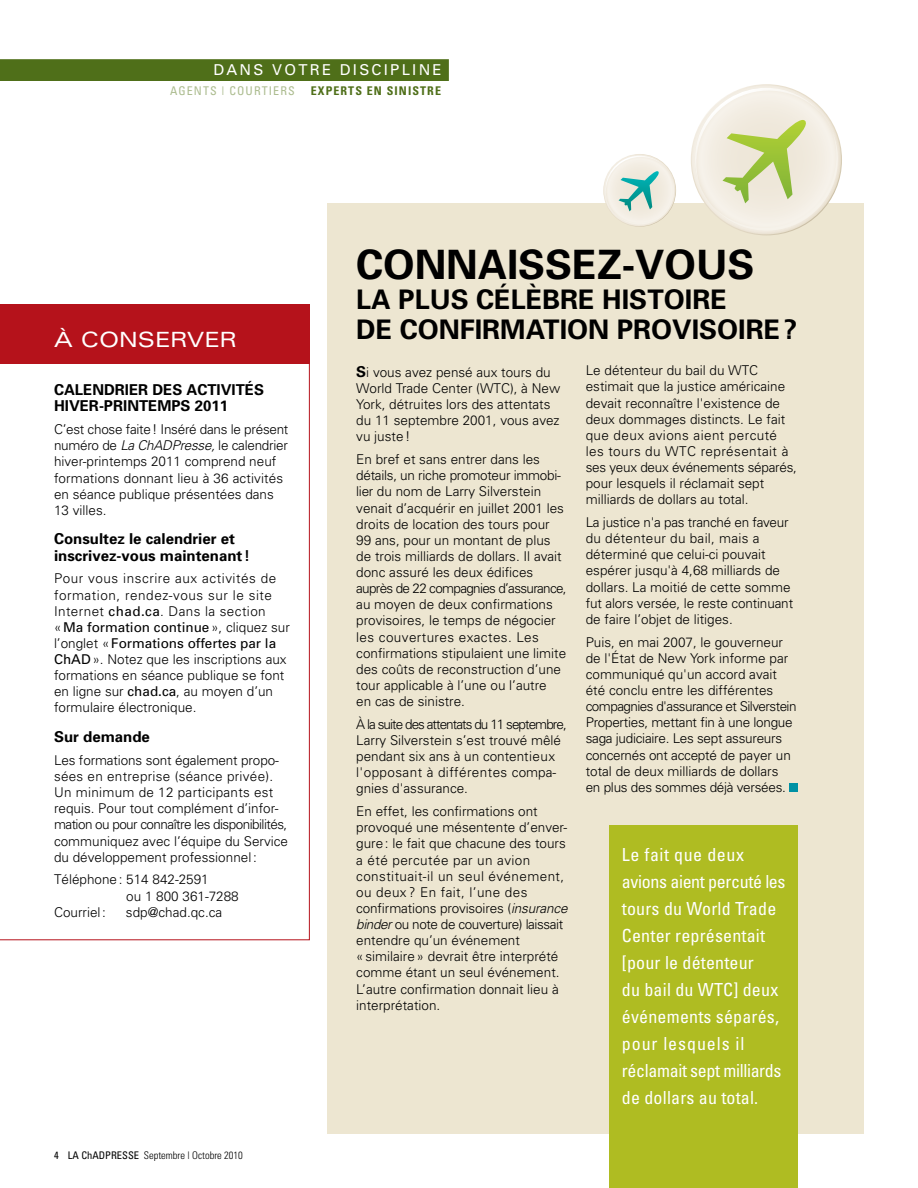
<style>
.page{position:relative;width:918px;height:1188px;background:#fff}
.page>*{position:absolute;margin:0;border:0;box-sizing:border-box;transform-origin:0 0}
.t1{font:700 40.5px "Univers";color:#000}
.t2{font:700 27px "Univers";color:#000}
.t3{font:expanded 21px "Univers";color:#fff}
.t4{font:condensed 18px/27px "Univers";letter-spacing:.01em;color:#fff}
.t5{font:700 15px/16.5px "Univers";color:#000}
.t6{font:15px "Univers";letter-spacing:.15em;color:#fff}
.t7{font:300 13.5px/16px "Univers";color:#000}
.t8{font:300 13.5px/16px "Univers";letter-spacing:-.02em;color:#000}
.t9{font:700 condensed 12px "Univers";letter-spacing:.09em;color:#4f6f19}
.t10{font:condensed 12px "Univers";letter-spacing:.09em;color:#acbc8f}
.t11{font:300 condensed 10.5px "Univers";color:#000}
.s1{font-style:italic}
.s2{font-weight:400}
.s3{font-weight:700;font-size:15px}
</style>
<div class="page">
<div style="left:0;top:59px;width:449px;height:22px;background:#4f6f19"></div>
<div style="left:327px;top:203px;width:537px;height:931px;background:#ede6d1"></div>
<div style="left:789px;top:784px;width:8px;height:8px;background:#0091a4"></div>
<div style="left:609px;top:825px;width:189px;height:363px;background:#afbc22"></div>
<svg style="left:0;top:304px;width:310px;height:636px"></svg>
<svg style="left:603px;top:154px;width:73px;height:73px"></svg>
<svg style="left:691px;top:84px;width:151px;height:152px"></svg>
<p class="t6" style="left:213px;top:61px;width:230px">DANS VOTRE DISCIPLIN E</p>
<p class="t10" style="left:170px;top:83px;width:126px">AGENTS | COURTIERS</p>
<p class="t9" style="left:311px;top:83px;width:132px">EXPERTS EN SINISTRE</p>
<h3 class="t3" style="left:54px;top:328px;width:184px">À CONSERVER</h3>
<p class="t5" style="left:54px;top:381px;width:212px">CALENDRIER DES ACTIVITÉS<br>HIVER-PRINTEMPS 2011</p>
<p class="t7" style="left:54px;top:421px;width:236px">C’est chose faite! Inséré dans le présent numéro de <span class="s1">La ChADPresse,</span> le calendrier hiver-printemps 2011 comprend neuf formations donnant lieu à 36 activités en séance publique présentées dans 13 villes.</p>
<p class="t5" style="left:54px;top:530px;width:198px">Consultez le calendrier et inscrivez-vous maintenant!</p>
<p class="t7" style="left:54px;top:570px;width:237px">Pour vous inscrire aux activités de formation, rendez-vous sur le site Internet <span class="s2">chad.ca</span>. Dans la section «<span class="s2">Ma formation continue</span>», cliquez sur l’onglet «<span class="s2">Formations offertes par la ChAD</span> ». Notez que les inscriptions aux formations en séance publique se font en ligne sur <span class="s2">chad.ca</span>, au moyen d’un formulaire électronique.</p>
<p class="t5" style="left:54px;top:728px;width:97px">Sur demande</p>
<p class="t7" style="left:54px;top:752px;width:236px">Les formations sont également propo&shy;sées en entreprise (séance privée).<br>Un minimum de 12 participants est requis. Pour tout complément d’infor&shy;mation ou pour connaître les disponibilités, communiquez avec l’équipe du Service du développement professionnel:</p>
<p class="t7" style="left:54px;top:871px;width:156px">Téléphone: 514 842-2591</p>
<p class="t7" style="left:126px;top:887px;width:114px">ou 1 800 361-7288</p>
<p class="t7" style="left:54px;top:904px;width:53px">Courriel:</p>
<p class="t7" style="left:126px;top:904px;width:98px">sdp@chad.qc.ca</p>
<p class="t11" style="left:54px;top:1149px;width:190px"><span class="s2">4 LA ChADPRESSE</span> Septembre | Octobre 2010</p>
<h1 class="t1" style="left:356px;top:239px;width:55px">Connaisse</h1>
<h1 class="t1" style="left:597px;top:239px;width:69px">z-vous</h1>
<h2 class="t2" style="left:356px;top:282px;width:60px">la plus</h2>
<h2 class="t2" style="left:476px;top:282px;width:18px">célèbre</h2>
<h2 class="t2" style="left:602px;top:282px;width:36px">histoire</h2>
<h2 class="t2" style="left:356px;top:312px;width:62px">de confirmation</h2>
<h2 class="t2" style="left:617px;top:312px;width:16px">provisoire</h2>
<h2 class="t2" style="left:784px;top:312px;width:15px">?</h2>
<p class="t7" style="left:356px;top:364px;width:206px"><span class="s3">S</span>i vous avez pensé aux tours du<br>World Trade Center (WTC), à New<br>York, détruites lors des attentats du 11 septembre 2001, vous avez vu juste!</p>
<p class="t7" style="left:356px;top:451px;width:212px">En bref et sans entrer dans les détails, un riche promoteur immobi&shy;lier du nom de Larry Silverstein venait d’acquérir en juillet 2001 les droits de location des tours pour<br>99 ans, pour un montant de plus de trois milliards de dollars. Il avait donc assuré les deux édifices auprès de 22 compagnies d’assurance, au moyen de deux confirmations provisoires, le temps de négocier les couvertures exactes. Les confirmations stipulaient une limite des coûts de reconstruction d’une tour applicable à l’une ou l’autre<br>en cas de sinistre.</p>
<p class="t7" style="left:356px;top:716px;width:212px">À la suite des attentats du 11 septembre,<br>Larry Silverstein s’est trouvé mêlé pendant six ans à un contentieux l'opposant à différentes compa&shy;gnies d'assurance.</p>
<p class="t7" style="left:356px;top:803px;width:213px">En effet, les confirmations ont provoqué une mésentente d’enver&shy;gure: le fait que chacune des tours a été percutée par un avion constituait-il un seul événement, ou deux ? En fait, l’une des confirmations provisoires (<span class="s1">insurance binder</span> ou note de couverture) laissait entendre qu’un événement «similaire» devrait être interprété comme étant un seul événement.<br>L’autre confirmation donnait lieu à interprétation.</p>
<p class="t7" style="left:586px;top:362px;width:213px">Le détenteur du bail du WTC estimait que la justice américaine devait reconnaître l'existence de deux dommages distincts. Le fait que deux avions aient percuté les tours du WTC représentait à ses yeux deux événements séparés, pour lesquels il réclamait sept milliards de dollars au total.</p>
<p class="t7" style="left:586px;top:514px;width:209px">La justice n'a pas tranché en faveur du détenteur du bail, mais a déterminé que celui-ci pouvait espérer jusqu'à 4,68 milliards de dollars. La moitié de cette somme fut alors versée, le reste continuant de faire l’objet de litiges.</p>
<p class="t8" style="left:586px;top:633px;width:212px">Puis, en mai 2007, le gouverneur de l'État de New York informe par communiqué qu'un accord avait été conclu entre les différentes compagnies d'assurance et Silverstein Properties, mettant fin à une longue saga judiciaire. Les sept assureurs concernés ont accepté de payer un total de deux milliards de dollars en plus des sommes déjà versées.</p>
<h3 class="t4" style="left:622px;top:840px;width:165px">Le fait que deux avions aient percuté les tours du World Trade<br>Center représentait [pour le détenteur<br>du bail du WTC] deux événements séparés, pour lesquels il réclamait sept milliards de dollars au total.</h3>
</div>
